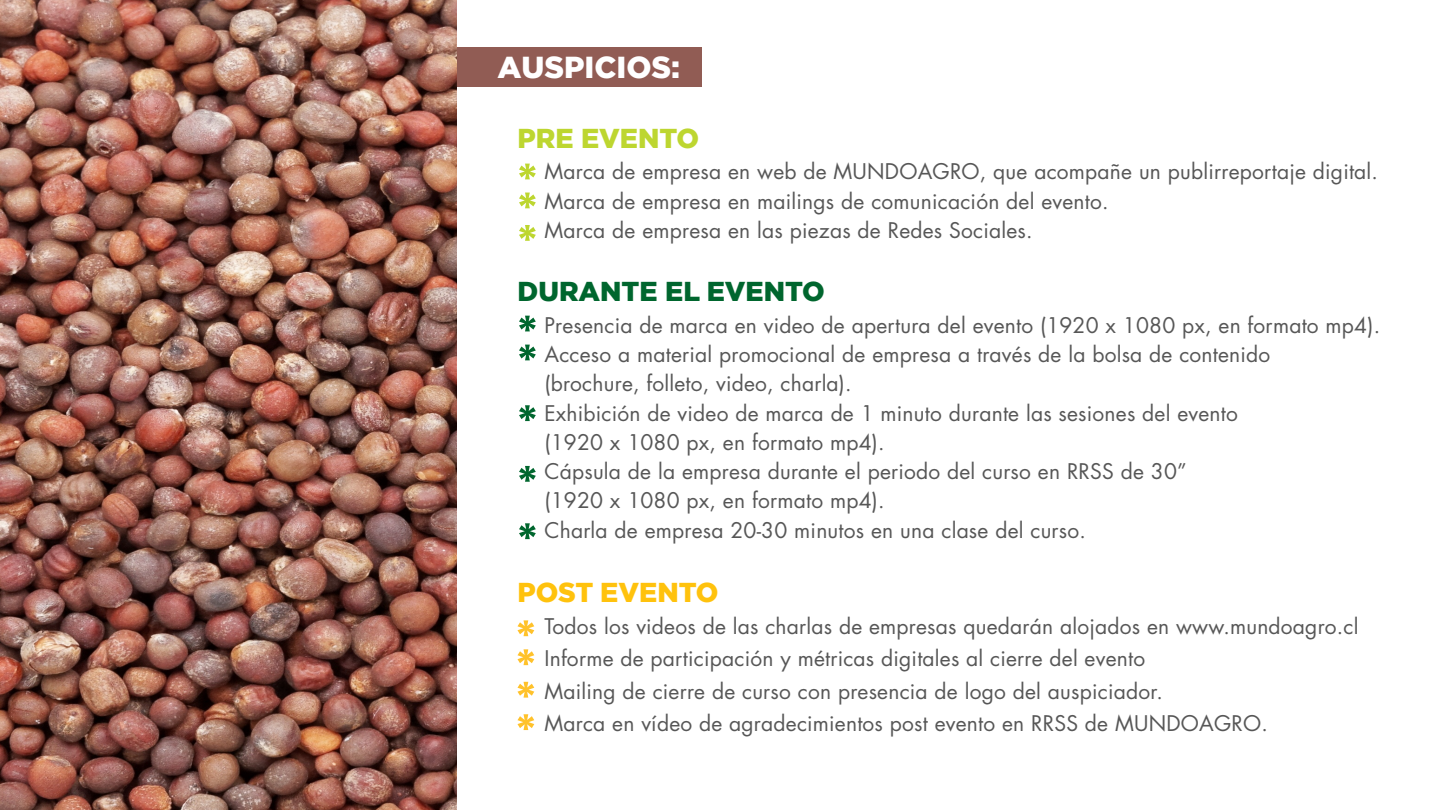
<style>
.page{position:relative;width:1440px;height:810px;background:#fff}
.page>*{position:absolute;margin:0;border:0;box-sizing:border-box;transform-origin:0 0}
.t1{font:900 30.3px "Gotham";color:#fff}
.t2{font:900 27.22px "Gotham";color:#00662e}
.t3{font:900 27.22px "Gotham";color:#ffc20d}
.t4{font:900 27.22px "Gotham";color:#bdd630}
.t5{font:21px/29.2px "Futura Std";letter-spacing:.01em;color:#575757}
</style>
<div class="page">
<div style="left:457px;top:47px;width:245px;height:40px;background:#915c54"></div>
<img style="left:0;top:0;width:457px;height:810px">
<svg style="left:519px;top:164px;width:17px;height:15px"></svg>
<svg style="left:519px;top:193px;width:17px;height:15px"></svg>
<svg style="left:519px;top:225px;width:17px;height:16px"></svg>
<svg style="left:519px;top:316px;width:17px;height:15px"></svg>
<svg style="left:519px;top:345px;width:17px;height:15px"></svg>
<svg style="left:519px;top:405px;width:17px;height:16px"></svg>
<svg style="left:519px;top:466px;width:17px;height:16px"></svg>
<svg style="left:517px;top:620px;width:17px;height:16px"></svg>
<svg style="left:517px;top:649px;width:17px;height:16px"></svg>
<svg style="left:517px;top:682px;width:17px;height:16px"></svg>
<svg style="left:517px;top:714px;width:17px;height:16px"></svg>
<svg style="left:519px;top:523px;width:17px;height:16px"></svg>
<h1 class="t1" style="left:498px;top:46px;width:184px">AUSPICIOS:</h1>
<p class="t4" style="left:518px;top:119px;width:183px">PRE EVENTO</p>
<p class="t5" style="left:544px;top:157px;width:835px">Marca de empresa en web de MUNDOAGRO, que acompañe un publirreportaje digital.<br>Marca de empresa en mailings de comunicación del evento.<br>Marca de empresa en las piezas de Redes Sociales.</p>
<p class="t2" style="left:518px;top:273px;width:309px">DURANTE EL EVENTO</p>
<p class="t5" style="left:544px;top:311px;width:837px">Presencia de marca en video de apertura del evento (1920 x 1080 px, en formato mp4).<br>Acceso a material promocional de empresa a través de la bolsa de contenido<br>(brochure, folleto, video, charla).<br>Exhibición de video de marca de 1 minuto durante las sesiones del evento<br>(1920 x 1080 px, en formato mp4).<br>Cápsula de la empresa durante el periodo del curso en RRSS de 30”<br>(1920 x 1080 px, en formato mp4).<br>Charla de empresa 20-30 minutos en una clase del curso.</p>
<p class="t3" style="left:518px;top:574px;width:203px">POST EVENTO</p>
<p class="t5" style="left:544px;top:610px;width:816px;line-height:32.2px">Todos los videos de las charlas de empresas quedarán alojados en www.mundoagro.cl Informe de participación y métricas digitales al cierre del evento<br>Mailing de cierre de curso con presencia de logo del auspiciador.<br>Marca en vídeo de agradecimientos post evento en RRSS de MUNDOAGRO.</p>
</div>
